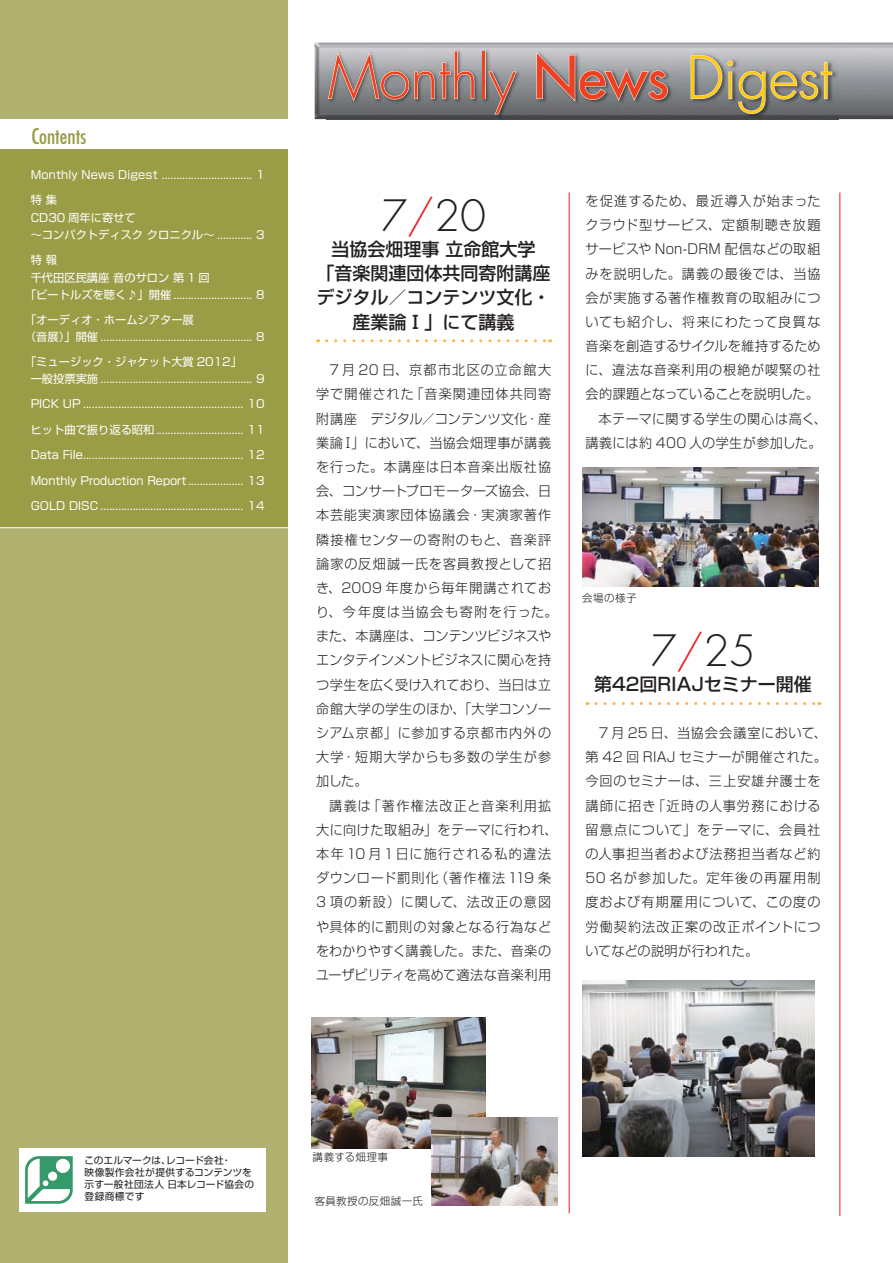
<style>
.page{position:relative;width:893px;height:1263px;background:#fff}
.page>*{position:absolute;margin:0;border:0;box-sizing:border-box;transform-origin:0 0}
.t1{font:300 42px "Futura";color:#231f20}
.t2{font:condensed 21px "Futura";color:#9a9d46}
.t3{font:18px/24.2px "Shin Go Pr 6 Medium 90 pv RKSJ H";color:#231f20;text-align:center}
.t4{font:13.5px/24.2px "Shin Go Pr 6 Light 90 pv RKSJ H";letter-spacing:.05em;color:#231f20}
.t5{font:13.5px "Shin Go Pr 6 Light 90 pv RKSJ H";letter-spacing:.08em;color:#231f20}
.t6{font:13.5px "Shin Go Pr 6 Light 90 pv RKSJ H";letter-spacing:.02em;color:#231f20}
.t7{font:13.5px "Shin Go Pr 6 Light 90 pv RKSJ H";letter-spacing:.015em;color:#231f20}
.t8{font:13.5px "Shin Go Pr 6 Light 90 pv RKSJ H";letter-spacing:-.01em;color:#231f20}
.t9{font:13.5px "Shin Go Pr 6 Light 90 pv RKSJ H";letter-spacing:.025em;color:#231f20}
.t10{font:13.5px "Shin Go Pr 6 Light 90 pv RKSJ H";letter-spacing:.075em;color:#231f20}
.t11{font:11.25px/18px "Shin Go Pr 6 Regular 90 pv RKSJ H";color:#fff}
.t12{font:10.5px "Shin Go Pr 6 Light 90 pv RKSJ H";letter-spacing:.045em;color:#231f20}
.t13{font:9.75px/12px "Shin Go regular 83 pv RKSJ H";letter-spacing:.015em;color:#231f20}
.s1{color:#ed1c24}
</style>
<div class="page">
<div style="left:0;top:0;width:288px;height:1263px;background:#b0b16f"></div>
<svg style="left:327px;top:339px;width:224px;height:3px"></svg>
<svg style="left:596px;top:702px;width:224px;height:3px"></svg>
<hr style="left:569px;top:192px;width:1px;height:1021px;background:#ed1c24">
<hr style="left:839px;top:192px;width:1px;height:1024px;background:#ed1c24">
<img style="left:315px;top:43px;width:578px;height:76px">
<img style="left:326px;top:48px;width:512px;height:72px">
<div style="left:482px;top:51px;width:4px;height:48px;border:1px solid #ffe5ca"></div>
<svg style="left:327px;top:50px;width:148px;height:53px;background:#a9908d"></svg>
<hr style="left:483px;top:51px;width:2px;height:47px;background:#ef4023">
<svg style="left:487px;top:71px;width:31px;height:44px"></svg>
<svg style="left:535px;top:52px;width:133px;height:51px;background:#b1857e"></svg>
<svg style="left:690px;top:54px;width:143px;height:61px;background:#9d967c"></svg>
<div style="left:0;top:119px;width:288px;height:408px;background:#9a9d46"></div>
<div style="left:0;top:119px;width:288px;height:30px;background:#fff"></div>
<hr style="left:0;top:527px;width:289px;height:1px;background:#fff">
<div style="left:19px;top:1148px;width:246px;height:64px;background:#fff"></div>
<svg style="left:25px;top:1156px;width:48px;height:48px"></svg>
<img style="left:311px;top:1017px;width:174px;height:131px">
<img style="left:582px;top:981px;width:232px;height:176px">
<img style="left:432px;top:1117px;width:126px;height:88px">
<img style="left:583px;top:467px;width:235px;height:120px">
<h2 class="t2" style="left:32px;top:126px;width:56px">Contents</h2>
<p class="t11" style="left:31px;top:167px;width:235px">Monthly News Digest ............................... 1</p>
<p class="t11" style="left:31px;top:193px;width:107px">特 集<br>CD30 周年に寄せて</p>
<p class="t11" style="left:31px;top:227px;width:235px">～コンパクトディスク クロニクル～ ............ 3</p>
<p class="t11" style="left:31px;top:253px;width:181px">特 報<br>千代田区民講座 音のサロン 第 1 回</p>
<p class="t11" style="left:25px;top:287px;width:241px">「ビートルズを聴く♪」開催 ........................... 8</p>
<p class="t11" style="left:25px;top:313px;width:241px;line-height:16.5px">「オーディオ・ホームシアター展<br>（音展）」開催 .................................................... 8</p>
<p class="t11" style="left:31px;top:355px;width:235px;line-height:16.5px;text-indent:-6px">「ミュージック・ジャケット大賞 2012」<br>一般投票実施 .................................................... 9</p>
<p class="t11" style="left:31px;top:397px;width:235px">PICK UP ....................................................... 10</p>
<p class="t11" style="left:31px;top:422px;width:235px">ヒット曲で振り返る昭和 .............................. 11</p>
<p class="t11" style="left:31px;top:448px;width:235px">Data File ....................................................... 12</p>
<p class="t11" style="left:31px;top:473px;width:235px">Monthly Production Report ................... 13</p>
<p class="t11" style="left:31px;top:499px;width:235px">GOLD DISC ................................................. 14</p>
<h1 class="t1" style="left:381px;top:196px;width:107px">7<span class="s1">/</span>20</h1>
<h3 class="t3" style="left:317px;top:240px;width:236px">当協会畑理事 立命館大学<br>「音楽関連団体共同寄附講座デジタル／コンテンツ文化・産業論Ⅰ」にて講義</h3>
<p class="t4" style="left:316px;top:360px;width:243px;text-indent:13px">7 月 20 日、京都市北区の立命館大学で開催された「音楽関連団体共同寄附講座　デジタル／コンテンツ文化・産業論Ⅰ」において、当協会畑理事が講義を行った。本講座は日本音楽出版社協会、コンサートプロモーターズ協会、日本芸能実演家団体協議会・実演家著作隣接権センターの寄附のもと、音楽評論家の反畑誠一氏を客員教授として招き、2009 年度から毎年開講されており、今年度は当協会も寄附を行った。また、本講座は、コンテンツビジネスやエンタテインメントビジネスに関心を持つ学生を広く受け入れており、当日は立命館大学の学生のほか、「大学コンソーシアム京都」に参加する京都市内外の大学・短期大学からも多数の学生が参加した。</p>
<p class="t4" style="left:316px;top:795px;width:243px;text-align:center">講義は「著作権法改正と音楽利用拡<br>大に向けた取組み」をテーマに行われ、本年10 月1日に施行される私的違法ダウンロード罰則化（著作権法 119 条<br>3 項の新設）に関して、法改正の意図や具体的に罰則の対象となる行為などをわかりやすく講義した。また、音楽のユーザビリティを高めて適法な音楽利用</p>
<p class="t5" style="left:585px;top:196px;width:236px">を促進するため、最近導入が始まった</p>
<p class="t5" style="left:585px;top:220px;width:236px">クラウド型サービス、定額制聴き放題</p>
<p class="t6" style="left:585px;top:244px;width:236px">サービスや Non-DRM 配信などの取組</p>
<p class="t10" style="left:585px;top:268px;width:236px">みを説明した。講義の最後では、当協</p>
<p class="t4" style="left:585px;top:287px;width:236px">会が実施する著作権教育の取組みにつ</p>
<p class="t4" style="left:585px;top:312px;width:236px">いても紹介し、将来にわたって良質な</p>
<p class="t7" style="left:585px;top:341px;width:236px">音楽を創造するサイクルを維持するため</p>
<p class="t4" style="left:585px;top:360px;width:236px">に、違法な音楽利用の根絶が喫緊の社</p>
<p class="t8" style="left:585px;top:389px;width:235px">会的課題となっていることを説明した。</p>
<p class="t4" style="left:598px;top:408px;width:230px">本テーマに関する学生の関心は高く、</p>
<p class="t9" style="left:585px;top:438px;width:237px">講義には約 400 人の学生が参加した。</p>
<p class="t12" style="left:582px;top:594px;width:56px">会場の様子</p>
<h1 class="t1" style="left:650px;top:631px;width:106px">7<span class="s1">/</span>25</h1>
<h3 class="t3" style="left:594px;top:675px;width:219px">第42回RIAJセミナー開催</h3>
<p class="t4" style="left:585px;top:723px;width:243px;text-indent:13px">7 月 25 日、当協会会議室において、第 42 回 RIAJ セミナーが開催された。今回のセミナーは、三上安雄弁護士を講師に招き「近時の人事労務における留意点について」をテーマに、会員社の人事担当者および法務担当者など約<br>50 名が参加した。定年後の再雇用制度および有期雇用について、この度の労働契約法改正案の改正ポイントについてなどの説明が行われた。</p>
<p class="t13" style="left:85px;top:1156px;width:171px">このエルマークは、レコード会社・<br>映像製作会社が提供するコンテンツを示す一般社団法人 日本レコード協会の登録商標です</p>
<p class="t12" style="left:312px;top:1153px;width:77px">講義する畑理事</p>
<p class="t12" style="left:315px;top:1197px;width:110px">客員教授の反畑誠一氏</p>
</div>
